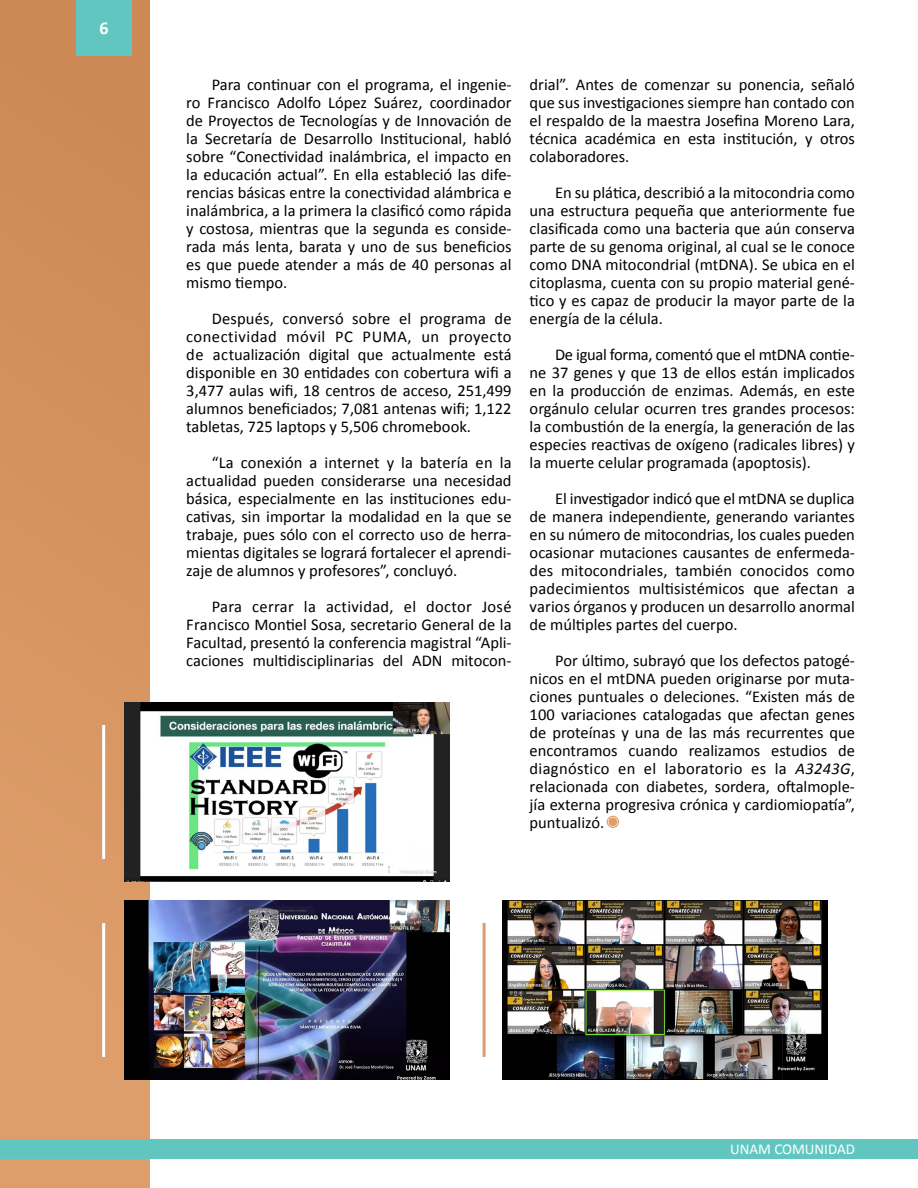
<style>
.page{position:relative;width:918px;height:1188px;background:#fff}
.page>*{position:absolute;margin:0;border:0;box-sizing:border-box;transform-origin:0 0}
.t1{font:700 18px "Calibri";color:#fff}
.t2{font:16.5px/18px "Calibri";color:#000;text-align:justify}
.t3{font:15px "Calibri";color:#fff}
.s1{font-style:italic}
</style>
<div class="page">
<div style="left:0;top:0;width:150px;height:1188px;background:#d5945f"></div>
<img style="left:502px;top:900px;width:325px;height:180px">
<img style="left:124px;top:900px;width:325px;height:180px">
<hr style="left:102px;top:725px;width:3px;height:134px;background:#fff">
<hr style="left:102px;top:923px;width:3px;height:134px;background:#fff">
<hr style="left:483px;top:923px;width:3px;height:134px;background:#de9e6b">
<img style="left:124px;top:702px;width:325px;height:180px">
<svg style="left:607px;top:816px;width:12px;height:12px"></svg>
<div style="left:77px;top:0;width:55px;height:55px;background:#62c6c0"></div>
<div style="left:0;top:1139px;width:918px;height:19px;background:#62c6c0"></div>
<p class="t1" style="left:100px;top:16px;width:11px">6</p>
<p class="t2" style="left:186px;top:76px;width:327px;text-indent:26px">Para continuar con el programa, el ingenie&shy;ro Francisco Adolfo López Suárez, coordinador de Proyectos de Tecnologías y de Innovación de la Secretaría de Desarrollo Institucional, habló sobre “Conectividad inalámbrica, el impacto en la educación actual”. En ella estableció las dife&shy;rencias básicas entre la conectividad alámbrica e inalámbrica, a la primera la clasificó como rápida y costosa, mientras que la segunda es conside&shy;rada más lenta, barata y uno de sus beneficios es que puede atender a más de 40 personas al mismo tiempo.</p>
<p class="t2" style="left:186px;top:310px;width:327px;text-indent:26px">Después, conversó sobre el programa de conectividad móvil PC PUMA, un proyecto de actualización digital que actualmente está disponible en 30 entidades con cobertura wifi a 3,477 aulas wifi, 18 centros de acceso, 251,499 alumnos beneficiados; 7,081 antenas wifi; 1,122 tabletas, 725 laptops y 5,506 chromebook.</p>
<p class="t2" style="left:186px;top:454px;width:327px;text-indent:26px">“La conexión a internet y la batería en la actualidad pueden considerarse una necesidad básica, especialmente en las instituciones edu&shy;cativas, sin importar la modalidad en la que se trabaje, pues sólo con el correcto uso de herra&shy;mientas digitales se logrará fortalecer el aprendi&shy;zaje de alumnos y profesores”, concluyó.</p>
<p class="t2" style="left:186px;top:598px;width:327px;text-indent:26px">Para cerrar la actividad, el doctor José Francisco Montiel Sosa, secretario General de la Facultad, presentó la conferencia magistral “Apli&shy;caciones multidisciplinarias del ADN mitocon-</p>
<p class="t2" style="left:530px;top:76px;width:327px">drial”. Antes de comenzar su ponencia, señaló que sus investigaciones siempre han contado con el respaldo de la maestra Josefina Moreno Lara, técnica académica en esta institución, y otros colaboradores.</p>
<p class="t2" style="left:530px;top:184px;width:327px;text-indent:26px">En su plática, describió a la mitocondria como una estructura pequeña que anteriormente fue clasificada como una bacteria que aún conserva parte de su genoma original, al cual se le conoce como DNA mitocondrial (mtDNA). Se ubica en el citoplasma, cuenta con su propio material gené&shy;tico y es capaz de producir la mayor parte de la energía de la célula.</p>
<p class="t2" style="left:530px;top:346px;width:327px;text-indent:26px">De igual forma, comentó que el mtDNA contie&shy;ne 37 genes y que 13 de ellos están implicados en la producción de enzimas. Además, en este orgánulo celular ocurren tres grandes procesos: la combustión de la energía, la generación de las especies reactivas de oxígeno (radicales libres) y la muerte celular programada (apoptosis).</p>
<p class="t2" style="left:530px;top:490px;width:327px;text-indent:26px">El investigador indicó que el mtDNA se duplica de manera independiente, generando variantes en su número de mitocondrias, los cuales pueden ocasionar mutaciones causantes de enfermeda&shy;des mitocondriales, también conocidos como padecimientos multisistémicos que afectan a varios órganos y producen un desarrollo anormal de múltiples partes del cuerpo.</p>
<p class="t2" style="left:530px;top:652px;width:327px;text-indent:26px">Por último, subrayó que los defectos patogé&shy;nicos en el mtDNA pueden originarse por muta&shy;ciones puntuales o deleciones. “Existen más de 100 variaciones catalogadas que afectan genes de proteínas y una de las más recurrentes que encontramos cuando realizamos estudios de diagnóstico en el laboratorio es la <span class="s1">A3243G</span>, relacionada con diabetes, sordera, oftalmople&shy;jía externa progresiva crónica y cardiomiopatía”, puntualizó.</p>
<p class="t3" style="left:730px;top:1140px;width:126px">UNAM COMUNIDAD</p>
</div>
